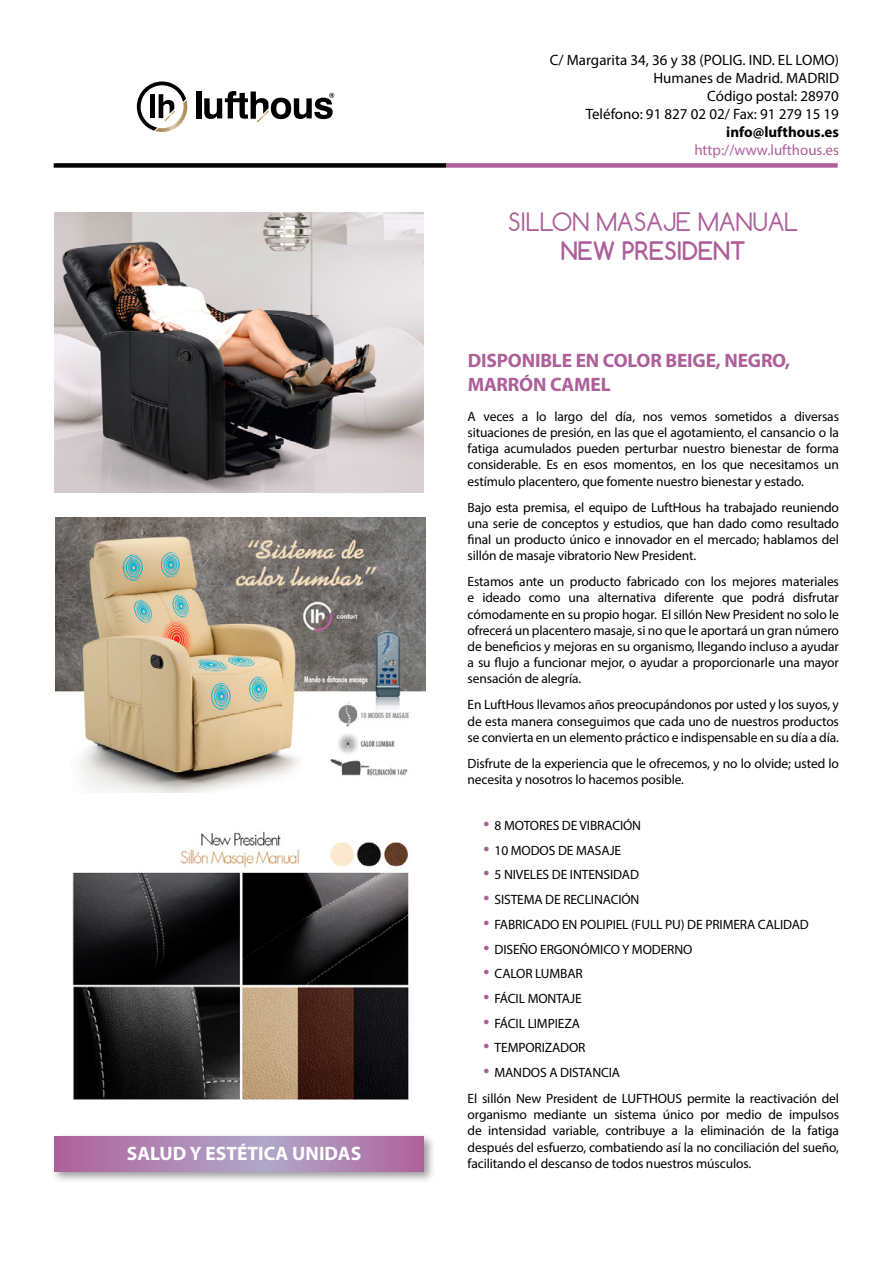
<style>
.page{position:relative;width:893px;height:1263px;background:#fff}
.page>*{position:absolute;margin:0;border:0;box-sizing:border-box;transform-origin:0 0}
.t1{font:24px "Comfortaa";color:#ae5f9a}
.t2{font:700 24px "Comfortaa";color:#ae5f9a}
.t3{font:700 19.5px/23.4px "Myriad Pro";letter-spacing:-.01em;color:#ae5f9a}
.t4{font:700 19.5px "Myriad Pro";color:#fff}
.t5{font:15px/18px "Myriad Pro";color:#000;text-align:right}
.t6{font:15px "Myriad Pro";color:#ae5f9a}
.t7{font:700 15px "Myriad Pro";color:#000}
.t8{font:13.5px/16.2px "Myriad Pro";letter-spacing:-.01em;color:#000;text-align:justify}
.s1{font-family:"Swiss 721 BT";font-weight:700;font-size:15.75px;color:#ae5f9a}
</style>
<div class="page">
<div style="left:54px;top:163px;width:392px;height:5px;background:#000"></div>
<div style="left:446px;top:163px;width:392px;height:5px;background:#ae5f9a"></div>
<img style="left:54px;top:213px;width:370px;height:280px">
<img style="left:55px;top:518px;width:371px;height:274px">
<img style="left:72px;top:831px;width:337px;height:269px">
<div style="left:50px;top:1132px;width:386px;height:52px;background:#000;opacity:.4"></div>
<svg style="left:54px;top:1136px;width:370px;height:36px;background:#ae84b2"></svg>
<div style="left:196px;top:91px;width:5px;height:27px;background:#000"></div>
<svg style="left:204px;top:91px;width:130px;height:31px"></svg>
<svg style="left:137px;top:81px;width:50px;height:51px"></svg>
<h2 class="t4" style="left:127px;top:1140px;width:236px">SALUD Y ESTÉTICA UNIDAS</h2>
<p class="t5" style="left:550px;top:51px;width:291px">C/ Margarita 34, 36 y 38 (POLIG. IND. EL LOMO)<br>Humanes de Madrid. MADRID<br>Código postal: 28970<br>Teléfono: 91 827 02 02/ Fax: 91 279 15 19</p>
<p class="t7" style="left:726px;top:122px;width:114px">info@lufthous.es</p>
<p class="t6" style="left:694px;top:141px;width:146px">http://www.lufthous.es</p>
<h1 class="t1" style="left:508px;top:207px;width:292px">SILLON MASAJE MANUAL</h1>
<h1 class="t2" style="left:561px;top:236px;width:186px">NEW PRESIDENT</h1>
<h2 class="t3" style="left:468px;top:348px;width:324px">DISPONIBLE EN COLOR BEIGE, NEGRO,<br>MARRÓN CAMEL</h2>
<p class="t8" style="left:468px;top:408px;width:373px">A veces a lo largo del día, nos vemos sometidos a diversas situaciones de presión, en las que el agotamiento, el cansancio o la fatiga acumulados pueden perturbar nuestro bienestar de forma considerable. Es en esos momentos, en los que necesitamos un estímulo placentero, que fomente nuestro bienestar y estado.</p>
<p class="t8" style="left:468px;top:499px;width:373px">Bajo esta premisa, el equipo de LuftHous ha trabajado reuniendo una serie de conceptos y estudios, que han dado como resultado final un producto único e innovador en el mercado; hablamos del sillón de masaje vibratorio New President.</p>
<p class="t8" style="left:468px;top:573px;width:373px">Estamos ante un producto fabricado con los mejores materiales e ideado como una alternativa diferente que podrá disfrutar cómodamente en su propio hogar. El sillón New President no solo le ofrecerá un placentero masaje, si no que le aportará un gran número de beneficios y mejoras en su organismo, llegando incluso a ayudar a su flujo a funcionar mejor, o ayudar a proporcionarle una mayor sensación de alegría.</p>
<p class="t8" style="left:468px;top:697px;width:373px">En LuftHous llevamos años preocupándonos por usted y los suyos, y de esta manera conseguimos que cada uno de nuestros productos se convierta en un elemento práctico e indispensable en su día a día.</p>
<p class="t8" style="left:468px;top:755px;width:373px">Disfrute de la experiencia que le ofrecemos, y no lo olvide; usted lo necesita y nosotros lo hacemos posible.</p>
<p class="t8" style="left:482px;top:817px;width:161px"><span class="s1">•</span> 8 MOTORES DE VIBRACIÓN</p>
<p class="t8" style="left:482px;top:842px;width:141px"><span class="s1">•</span> 10 MODOS DE MASAJE</p>
<p class="t8" style="left:482px;top:866px;width:159px"><span class="s1">•</span> 5 NIVELES DE INTENSIDAD</p>
<p class="t8" style="left:482px;top:891px;width:159px"><span class="s1">•</span> SISTEMA DE RECLINACIÓN</p>
<p class="t8" style="left:482px;top:916px;width:329px"><span class="s1">•</span> FABRICADO EN POLIPIEL (FULL PU) DE PRIMERA CALIDAD</p>
<p class="t8" style="left:482px;top:941px;width:212px"><span class="s1">•</span> DISEÑO ERGONÓMICO Y MODERNO</p>
<p class="t8" style="left:482px;top:965px;width:103px"><span class="s1">•</span> CALOR LUMBAR</p>
<p class="t8" style="left:482px;top:990px;width:101px"><span class="s1">•</span> FÁCIL MONTAJE</p>
<p class="t8" style="left:482px;top:1015px;width:100px"><span class="s1">•</span> FÁCIL LIMPIEZA</p>
<p class="t8" style="left:482px;top:1039px;width:105px"><span class="s1">•</span> TEMPORIZADOR</p>
<p class="t8" style="left:468px;top:1059px;width:373px;line-height:26px;text-indent:14px"><span class="s1">•</span> MANDOS A DISTANCIA<br>El sillón New President de LUFTHOUS permite la reactivación del</p>
<p class="t8" style="left:468px;top:1106px;width:373px">organismo mediante un sistema único por medio de impulsos de intensidad variable, contribuye a la eliminación de la fatiga después del esfuerzo, combatiendo así la no conciliación del sueño, facilitando el descanso de todos nuestros músculos.</p>
</div>
